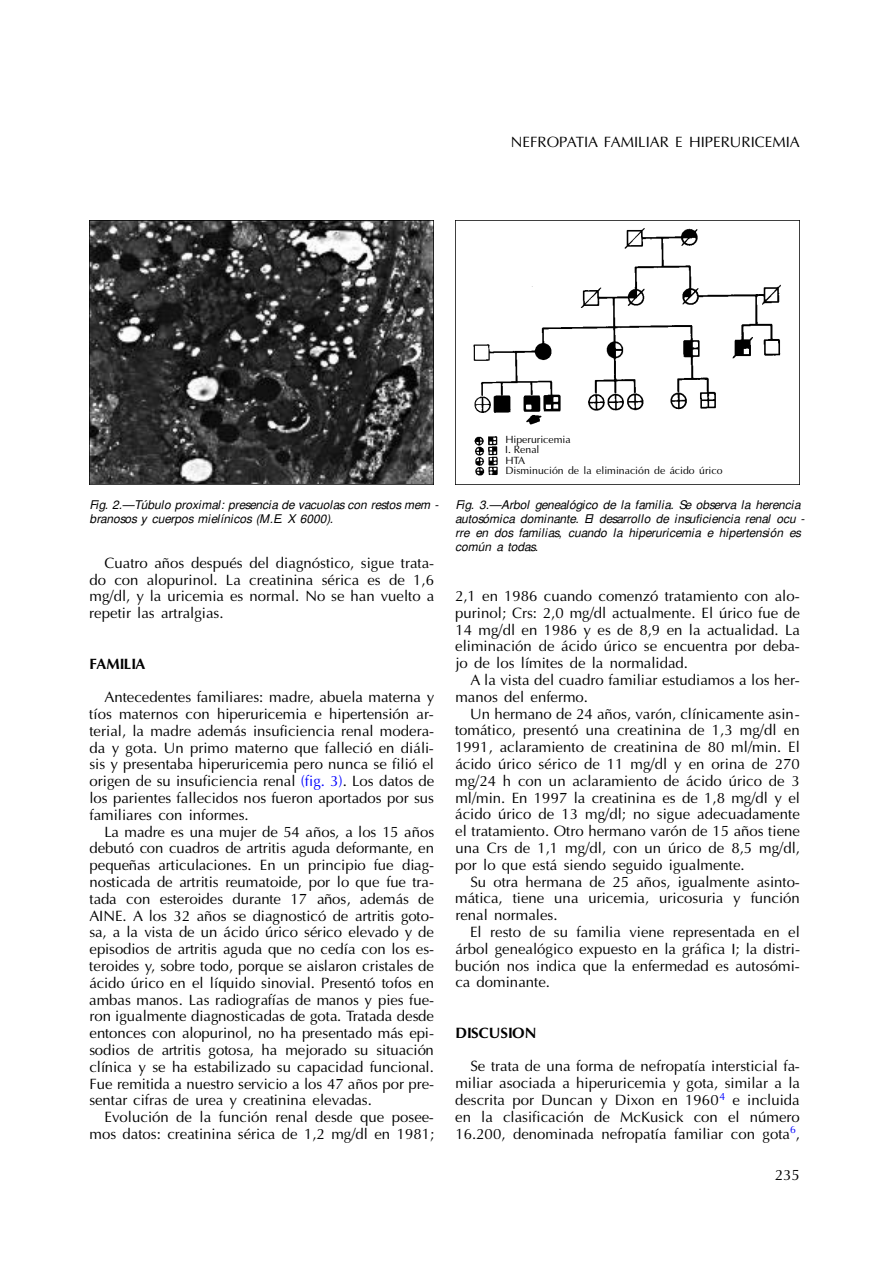
<style>
.page{position:relative;width:893px;height:1263px;background:#fff}
.page>*{position:absolute;margin:0;border:0;box-sizing:border-box;transform-origin:0 0}
.t1{font:15px/16.8px "Optima";color:#000;text-align:justify}
.t2{font:700 15px "Optima";color:#000}
.t3{font:700 15px "Optima";letter-spacing:-.025em;color:#000}
.t4{font:italic 12px/13.8px "Optima";color:#000}
.t5{font:10.5px/10.5px "Optima";color:#000}
.s1{color:#00f}
</style>
<div class="page">
<img style="left:89px;top:220px;width:345px;height:264px">
<img style="left:455px;top:220px;width:344px;height:264px">
<p class="t1" style="left:511px;top:134px;width:290px">NEFROPATIA FAMILIAR E HIPERURICEMIA</p>
<p class="t5" style="left:505px;top:435px;width:219px">Hiperuricemia<br>I. Renal<br>HTA<br>Disminución de la eliminación de ácido úrico</p>
<p class="t4" style="left:90px;top:499px;width:350px">Fig. 2.—Túbulo proximal: presencia de vacuolas con restos mem - branosos y cuerpos mielínicos (M.E. X 6000).</p>
<p class="t4" style="left:455px;top:499px;width:351px">Fig. 3.—Arbol genealógico de la familia. Se observa la herencia autosómica dominante. El desarrollo de insuficiencia renal ocu - rre en dos familias, cuando la hiperuricemia e hipertensión es común a todas.</p>
<p class="t1" style="left:89px;top:556px;width:346px;text-indent:15px">Cuatro años después del diagnóstico, sigue trata&shy;do con alopurinol. La creatinina sérica es de 1,6 mg/dl, y la uricemia es normal. No se han vuelto a repetir las artralgias.</p>
<p class="t3" style="left:90px;top:655px;width:57px">FAMILIA</p>
<p class="t1" style="left:89px;top:690px;width:346px;text-indent:15px">Antecedentes familiares: madre, abuela materna y tíos maternos con hiperuricemia e hipertensión ar&shy;terial, la madre además insuficiencia renal modera&shy;da y gota. Un primo materno que falleció en diáli&shy;sis y presentaba hiperuricemia pero nunca se filió el origen de su insuficiencia renal <span class="s1">(fig. 3)</span>. Los datos de los parientes fallecidos nos fueron aportados por sus familiares con informes.</p>
<p class="t1" style="left:89px;top:824px;width:346px;text-indent:15px">La madre es una mujer de 54 años, a los 15 años debutó con cuadros de artritis aguda deformante, en pequeñas articulaciones. En un principio fue diag&shy;nosticada de artritis reumatoide, por lo que fue tra&shy;tada con esteroides durante 17 años, además de AINE. A los 32 años se diagnosticó de artritis goto&shy;sa, a la vista de un ácido úrico sérico elevado y de episodios de artritis aguda que no cedía con los es&shy;teroides y, sobre todo, porque se aislaron cristales de ácido úrico en el líquido sinovial. Presentó tofos en ambas manos. Las radiografías de manos y pies fue&shy;ron igualmente diagnosticadas de gota. Tratada desde entonces con alopurinol, no ha presentado más epi&shy;sodios de artritis gotosa, ha mejorado su situación clínica y se ha estabilizado su capacidad funcional.<br>Fue remitida a nuestro servicio a los 47 años por pre&shy;sentar cifras de urea y creatinina elevadas.</p>
<p class="t1" style="left:89px;top:1110px;width:346px;text-align:right">Evolución de la función renal desde que posee&shy;mos datos: creatinina sérica de 1,2 mg/dl en 1981;</p>
<p class="t1" style="left:455px;top:589px;width:346px">2,1 en 1986 cuando comenzó tratamiento con alo&shy;purinol; Crs: 2,0 mg/dl actualmente. El úrico fue de 14 mg/dl en 1986 y es de 8,9 en la actualidad. La eliminación de ácido úrico se encuentra por deba&shy;jo de los límites de la normalidad.</p>
<p class="t1" style="left:455px;top:673px;width:346px;text-indent:15px">A la vista del cuadro familiar estudiamos a los her&shy;manos del enfermo.</p>
<p class="t1" style="left:455px;top:706px;width:346px;text-indent:15px">Un hermano de 24 años, varón, clínicamente asin&shy;tomático, presentó una creatinina de 1,3 mg/dl en 1991, aclaramiento de creatinina de 80 ml/min. El ácido úrico sérico de 11 mg/dl y en orina de 270 mg/24 h con un aclaramiento de ácido úrico de 3 ml/min. En 1997 la creatinina es de 1,8 mg/dl y el ácido úrico de 13 mg/dl; no sigue adecuadamente el tratamiento. Otro hermano varón de 15 años tiene una Crs de 1,1 mg/dl, con un úrico de 8,5 mg/dl, por lo que está siendo seguido igualmente.</p>
<p class="t1" style="left:455px;top:874px;width:346px;text-indent:15px">Su otra hermana de 25 años, igualmente asinto&shy;mática, tiene una uricemia, uricosuria y función renal normales.</p>
<p class="t1" style="left:455px;top:925px;width:346px;text-indent:15px">El resto de su familia viene representada en el árbol genealógico expuesto en la gráfica I; la distri&shy;bución nos indica que la enfermedad es autosómi&shy;ca dominante.</p>
<p class="t2" style="left:455px;top:1024px;width:82px">DISCUSION</p>
<p class="t1" style="left:455px;top:1059px;width:346px;text-indent:15px">Se trata de una forma de nefropatía intersticial fa&shy;miliar asociada a hiperuricemia y gota, similar a la descrita por Duncan y Dixon en 1960<sup>4</sup> e incluida en la clasificación de McKusick con el número 16.200, denominada nefropatía familiar con gota<sup>6</sup>,</p>
<p class="t1" style="left:774px;top:1168px;width:27px">235</p>
</div>
